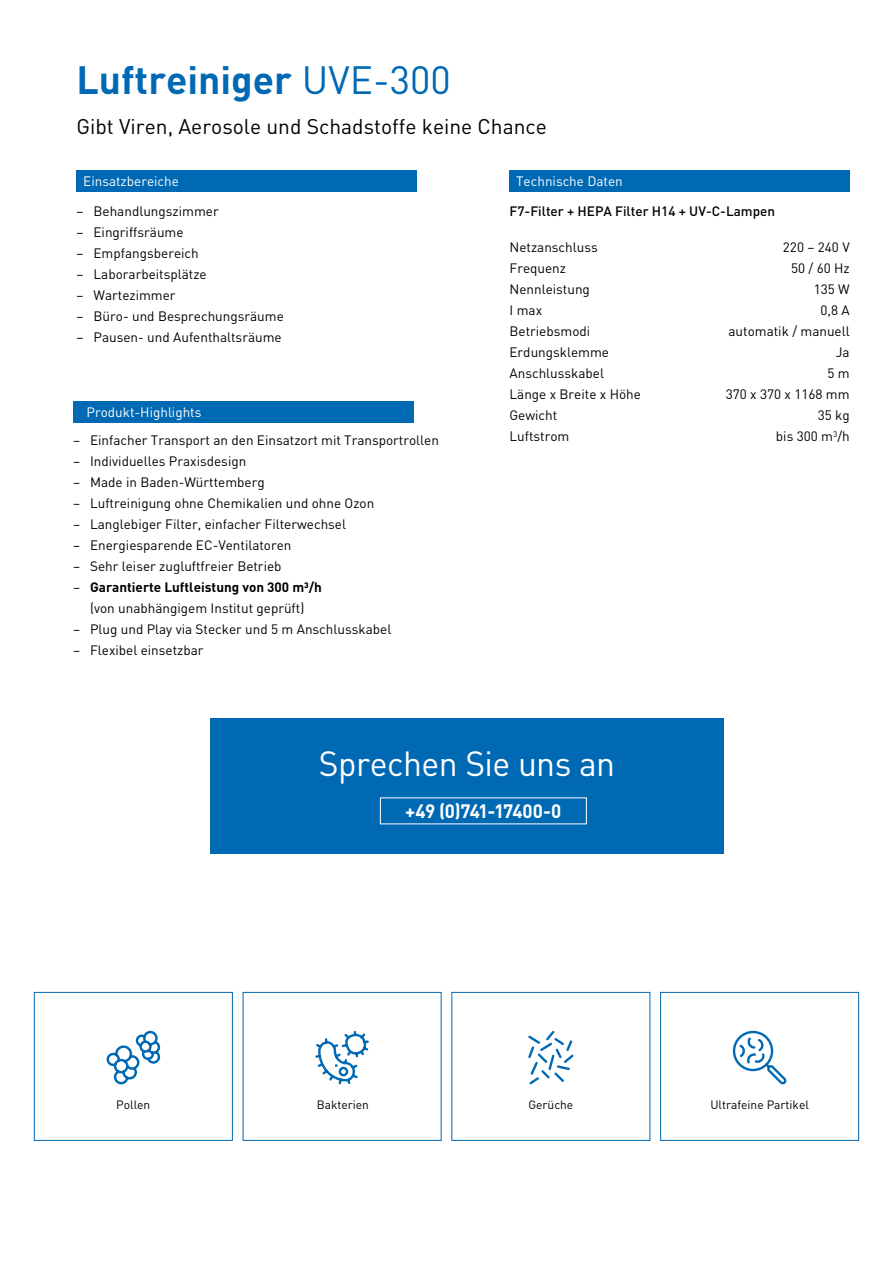
<style>
.page{position:relative;width:893px;height:1263px;background:#fff}
.page>*{position:absolute;margin:0;border:0;box-sizing:border-box;transform-origin:0 0}
.t1{font:700 39px "DINOT";color:#0069b4}
.t2{font:34.5px "DINOT";letter-spacing:-.02em;color:#fff}
.t3{font:21px "DINOT";color:#000}
.t4{font:700 19.2px "DINOT";letter-spacing:-.055em;color:#fff}
.t5{font:13.5px "DINOT";color:#000}
.t6{font:13.5px "DINOT";color:#fff}
.t7{font:500 13.5px "DINOT";color:#000}
.t8{font:700 13.5px "DINOT";color:#000}
.t9{font:12px "DINOT";color:#000}
.s1{font-weight:400}
</style>
<div class="page">
<div style="left:77px;top:170px;width:340px;height:22px;background:#0069b4"></div>
<div style="left:73px;top:401px;width:340px;height:21px;background:#0069b4"></div>
<div style="left:509px;top:170px;width:341px;height:22px;background:#0069b4"></div>
<div style="left:660px;top:992px;width:199px;height:149px;background:#fff;border:1px solid #0069b4"></div>
<div style="left:452px;top:992px;width:198px;height:149px;background:#fff;border:1px solid #0069b4"></div>
<div style="left:243px;top:992px;width:198px;height:149px;background:#fff;border:1px solid #0069b4"></div>
<div style="left:34px;top:992px;width:199px;height:149px;background:#fff;border:1px solid #0069b4"></div>
<svg style="left:106px;top:1030px;width:55px;height:55px"></svg>
<svg style="left:315px;top:1030px;width:54px;height:55px"></svg>
<svg style="left:732px;top:1030px;width:55px;height:55px"></svg>
<svg style="left:528px;top:1031px;width:46px;height:54px"></svg>
<div style="left:211px;top:719px;width:513px;height:135px;background:#0069b4"></div>
<p class="t1" style="left:77px;top:54px;width:376px">Luftreiniger <span class="s1">UVE-300</span></p>
<p class="t3" style="left:77px;top:113px;width:472px">Gibt Viren, Aerosole und Schadstoffe keine Chance</p>
<p class="t6" style="left:83px;top:173px;width:97px">Einsatzbereiche</p>
<p class="t5" style="left:77px;top:203px;width:144px">– Behandlungszimmer</p>
<p class="t5" style="left:77px;top:224px;width:109px">– Eingriffsräume</p>
<p class="t5" style="left:77px;top:245px;width:124px">– Empfangsbereich</p>
<p class="t5" style="left:77px;top:266px;width:132px">– Laborarbeitsplätze</p>
<p class="t5" style="left:77px;top:287px;width:101px">– Wartezimmer</p>
<p class="t5" style="left:77px;top:308px;width:209px">– Büro- und Besprechungsräume</p>
<p class="t5" style="left:77px;top:329px;width:207px">– Pausen- und Aufenthaltsräume</p>
<p class="t6" style="left:87px;top:404px;width:116px">Produkt-Highlights</p>
<p class="t5" style="left:73px;top:432px;width:367px">– Einfacher Transport an den Einsatzort mit Transportrollen</p>
<p class="t5" style="left:73px;top:453px;width:175px">– Individuelles Praxisdesign</p>
<p class="t5" style="left:73px;top:474px;width:193px">– Made in Baden-Württemberg</p>
<p class="t5" style="left:73px;top:495px;width:303px">– Luftreinigung ohne Chemikalien und ohne Ozon</p>
<p class="t5" style="left:73px;top:516px;width:274px">– Langlebiger Filter, einfacher Filterwechsel</p>
<p class="t5" style="left:73px;top:537px;width:220px">– Energiesparende EC-Ventilatoren</p>
<p class="t5" style="left:73px;top:558px;width:210px">– Sehr leiser zugluftfreier Betrieb</p>
<p class="t8" style="left:73px;top:578px;width:250px"><span class="s1">–</span> Garantierte Luftleistung von 300 m³/h</p>
<p class="t5" style="left:90px;top:600px;width:216px">(von unabhängigem Institut geprüft)</p>
<p class="t5" style="left:73px;top:621px;width:320px">– Plug und Play via Stecker und 5 m Anschlusskabel</p>
<p class="t5" style="left:73px;top:642px;width:132px">– Flexibel einsetzbar</p>
<p class="t6" style="left:516px;top:173px;width:108px">Technische Daten</p>
<p class="t7" style="left:509px;top:202px;width:267px">F7-Filter + HEPA Filter H14 + UV-C-Lampen</p>
<p class="t5" style="left:509px;top:239px;width:90px">Netzanschluss</p>
<p class="t5" style="left:783px;top:239px;width:68px">220 – 240 V</p>
<p class="t5" style="left:509px;top:260px;width:58px">Frequenz</p>
<p class="t5" style="left:791px;top:260px;width:60px">50 / 60 Hz</p>
<p class="t5" style="left:509px;top:281px;width:82px">Nennleistung</p>
<p class="t5" style="left:814px;top:281px;width:38px">135 W</p>
<p class="t5" style="left:509px;top:302px;width:34px">I max</p>
<p class="t5" style="left:820px;top:302px;width:31px">0,8 A</p>
<p class="t5" style="left:509px;top:323px;width:82px">Betriebsmodi</p>
<p class="t5" style="left:728px;top:323px;width:123px">automatik / manuell</p>
<p class="t5" style="left:509px;top:344px;width:101px">Erdungsklemme</p>
<p class="t5" style="left:836px;top:344px;width:15px">Ja</p>
<p class="t5" style="left:509px;top:365px;width:96px">Anschlusskabel</p>
<p class="t5" style="left:827px;top:365px;width:24px">5 m</p>
<p class="t5" style="left:509px;top:386px;width:133px">Länge x Breite x Höhe</p>
<p class="t5" style="left:726px;top:386px;width:125px">370 x 370 x 1168 mm</p>
<p class="t5" style="left:509px;top:407px;width:49px">Gewicht</p>
<p class="t5" style="left:818px;top:407px;width:34px">35 kg</p>
<p class="t5" style="left:509px;top:428px;width:61px">Luftstrom</p>
<p class="t5" style="left:776px;top:428px;width:75px">bis 300 m<sup>3</sup>/h</p>
<p class="t2" style="left:319px;top:742px;width:298px">Sprechen Sie uns an</p>
<p class="t4" style="left:405px;top:799px;width:158px">+49 (0)741-17400-0</p>
<p class="t9" style="left:116px;top:1097px;width:36px">Pollen</p>
<p class="t9" style="left:317px;top:1097px;width:54px">Bakterien</p>
<p class="t9" style="left:528px;top:1097px;width:46px">Gerüche</p>
<p class="t9" style="left:710px;top:1097px;width:100px">Ultrafeine Partikel</p>
</div>
